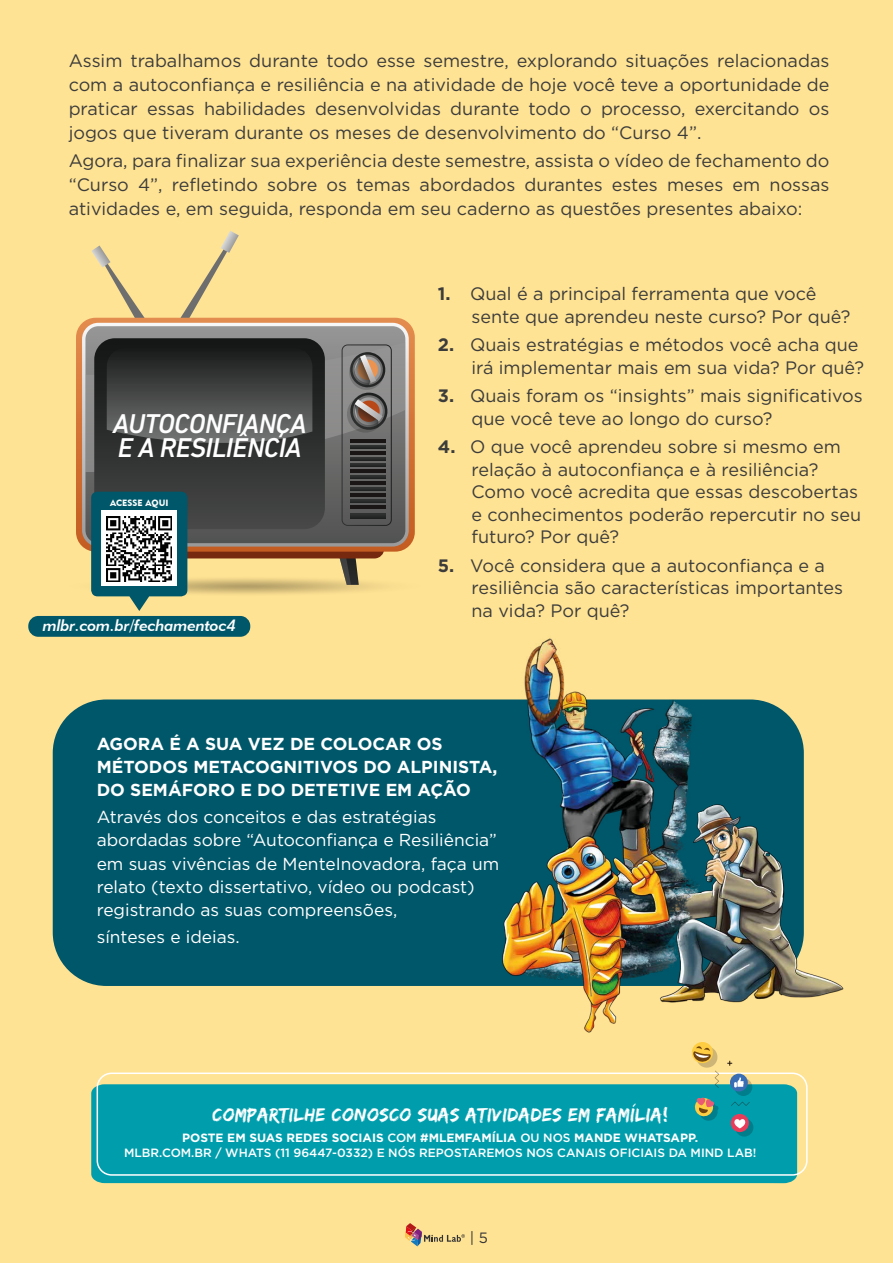
<style>
.page{position:relative;width:893px;height:1263px;background:#ffe394}
.page>*{position:absolute;margin:0;border:0;box-sizing:border-box;transform-origin:0 0}
.t1{font:italic 500 27.75px/24.6px "DIN Next LT Pro";letter-spacing:-.02em;color:#fff}
.t2{font:19.5px "Edo SZ";letter-spacing:.025em;color:#fff}
.t3{font:18px/22.5px "Gotham";color:#3c3c3b}
.t4{font:17.4px/23.1px "Gotham";color:#fff}
.t5{font:700 17.4px/23.1px "Gotham";color:#fff}
.t6{font:16.35px "Geometric 415 BT Medium Italic A";letter-spacing:-.01em;color:#fff}
.t7{font:15px "Gotham";color:#343434}
.t8{font:500 12px/15px "Gotham";color:#fff;text-align:center}
.t9{font:9px "Geometric 415 BT Black A";letter-spacing:.005em;color:#fff}
.s1{font-weight:700}
</style>
<div class="page">
<svg style="left:405px;top:1223px;width:60px;height:23px"></svg>
<svg style="left:76px;top:320px;width:339px;height:229px;background:#d77d3e"></svg>
<svg style="left:82px;top:323px;width:327px;height:224px;background:#c5b8b1"></svg>
<svg style="left:85px;top:231px;width:320px;height:380px"></svg>
<div style="left:28px;top:616px;width:222px;height:21px;background:#005769;border-radius:10px"></div>
<div style="left:102px;top:510px;width:75px;height:76px;background:#fff"></div>
<img style="left:107px;top:516px;width:65px;height:65px">
<div style="left:53px;top:699px;width:751px;height:287px;background:#005769;border-radius:54px"></div>
<img style="left:681px;top:793px;width:163px;height:210px">
<img style="left:466px;top:638px;width:246px;height:341px">
<img style="left:488px;top:828px;width:193px;height:205px">
<div style="left:91px;top:1084px;width:706px;height:99px;background:#009ead"></div>
<div style="left:97px;top:1072px;width:711px;height:104px;border:2px solid #fff;border-radius:14px"></div>
<svg style="left:731px;top:1101px;width:19px;height:5px"></svg>
<svg style="left:727px;top:1061px;width:5px;height:5px"></svg>
<div style="left:735px;top:1118px;width:18px;height:18px;background:#007e8b;border-radius:50%"></div>
<div style="left:731px;top:1114px;width:18px;height:18px;background:#e83c5b;border-radius:50%"></div>
<svg style="left:734px;top:1119px;width:16px;height:14px"></svg>
<svg style="left:734px;top:1078px;width:18px;height:18px"></svg>
<div style="left:730px;top:1074px;width:18px;height:17px;background:#396db4;border-radius:50%"></div>
<svg style="left:734px;top:1077px;width:14px;height:15px"></svg>
<svg style="left:691px;top:1042px;width:28px;height:46px"></svg>
<svg style="left:694px;top:1097px;width:24px;height:24px"></svg>
<p class="t3" style="left:69px;top:48px;width:762px;line-height:24px;text-align:justify">Assim trabalhamos durante todo esse semestre, explorando situações relacionadas com a autoconfiança e resiliência e na atividade de hoje você teve a oportunidade de praticar essas habilidades desenvolvidas durante todo o processo, exercitando os jogos que tiveram durante os meses de desenvolvimento do “Curso 4”.</p>
<p class="t3" style="left:69px;top:148px;width:762px;line-height:24px;text-align:justify">Agora, para finalizar sua experiência deste semestre, assista o vídeo de fechamento do “Curso 4”, refletindo sobre os temas abordados durantes estes meses em nossas atividades e, em seguida, responda em seu caderno as questões presentes abaixo:</p>
<h1 class="t1" style="left:113px;top:411px;width:195px">AUTOCONFIANÇA<br>E A RESILIÊNCIA</h1>
<p class="t9" style="left:110px;top:497px;width:60px">ACESSE AQUI</p>
<p class="t6" style="left:43px;top:615px;width:195px">mlbr.com.br/fechamentoc4</p>
<p class="t3" style="left:471px;top:282px;width:380px;text-indent:-34px"><span class="s1">1.</span> Qual é a principal ferramenta que você sente que aprendeu neste curso? Por quê?</p>
<p class="t3" style="left:471px;top:333px;width:394px;text-indent:-34px"><span class="s1">2.</span> Quais estratégias e métodos você acha que irá implementar mais em sua vida? Por quê?</p>
<p class="t3" style="left:471px;top:384px;width:393px;text-indent:-34px"><span class="s1">3.</span> Quais foram os “insights” mais significativos que você teve ao longo do curso?</p>
<p class="t3" style="left:471px;top:435px;width:391px;text-indent:-34px"><span class="s1">4.</span> O que você aprendeu sobre si mesmo em relação à autoconfiança e à resiliência?<br>Como você acredita que essas descobertas e conhecimentos poderão repercutir no seu futuro? Por quê?</p>
<p class="t3" style="left:471px;top:554px;width:373px;text-indent:-34px"><span class="s1">5.</span> Você considera que a autoconfiança e a resiliência são características importantes na vida? Por quê?</p>
<p class="t5" style="left:97px;top:732px;width:402px">AGORA É A SUA VEZ DE COLOCAR OS<br>MÉTODOS METACOGNITIVOS DO ALPINISTA,<br>DO SEMÁFORO E DO DETETIVE EM AÇÃO</p>
<p class="t4" style="left:97px;top:805px;width:404px">Através dos conceitos e das estratégias abordadas sobre “Autoconfiança e Resiliência” em suas vivências de MenteInovadora, faça um relato (texto dissertativo, vídeo ou podcast) registrando as suas compreensões,</p>
<p class="t4" style="left:97px;top:925px;width:145px">sínteses e ideias.</p>
<p class="t2" style="left:213px;top:1103px;width:457px">COMPARTILHE CONOSCO SUAS ATIVIDADES EM FAMÍLIA!</p>
<p class="t8" style="left:124px;top:1130px;width:634px"><span class="s1">POSTE EM SUAS REDES SOCIAIS</span> COM <span class="s1">#MLEMFAMÍLIA</span> OU NOS <span class="s1">MANDE WHATSAPP.<br></span>MLBR.COM.BR / WHATS (11 96447-0332) E NÓS REPOSTAREMOS NOS CANAIS OFICIAIS DA MIND LAB!</p>
<p class="t7" style="left:470px;top:1228px;width:20px">| 5</p>
</div>
